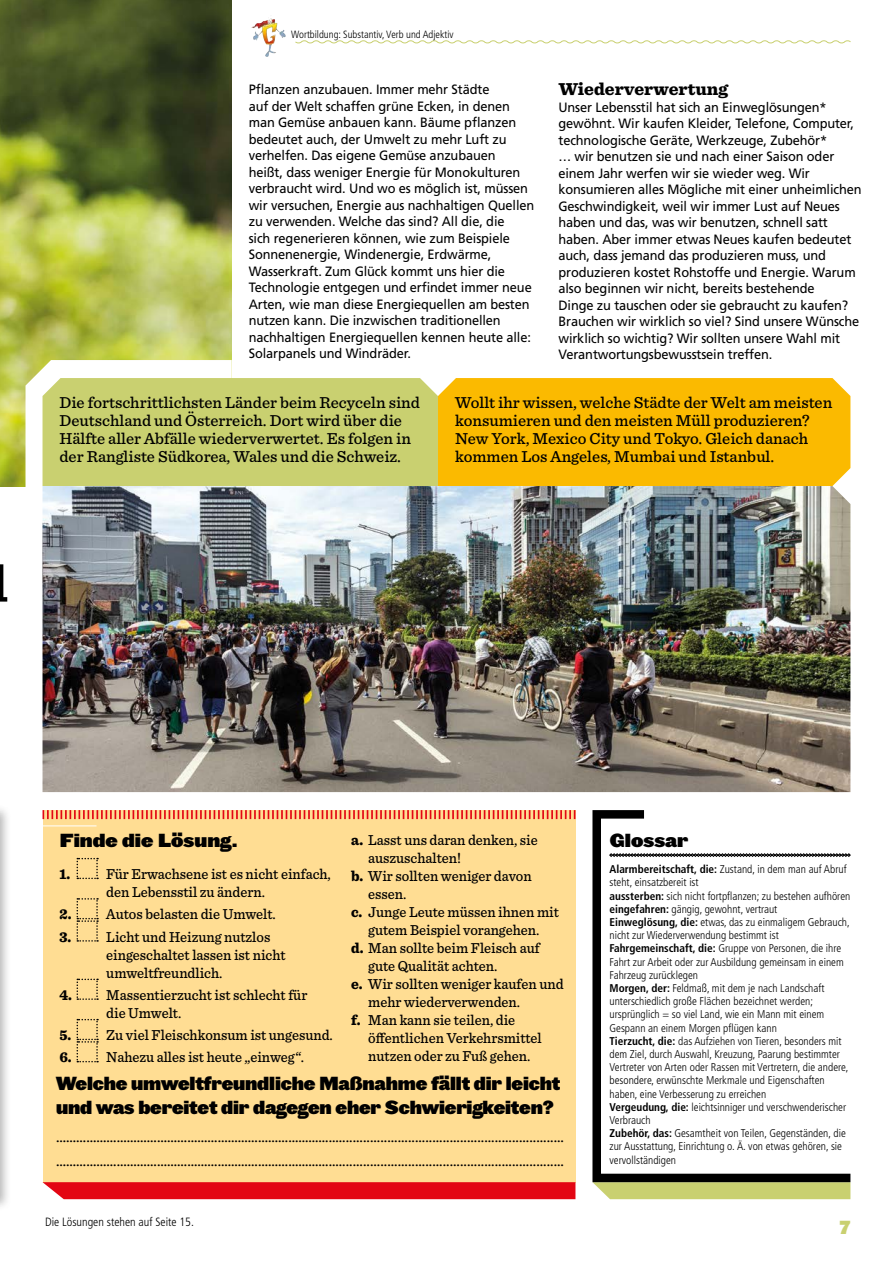
<style>
.page{position:relative;width:893px;height:1263px;background:#fff}
.page>*{position:absolute;margin:0;border:0;box-sizing:border-box;transform-origin:0 0}
.t1{font:18px/24px "Leviathan HTF Black";letter-spacing:-.01em;color:#000;scale:.95 1}
.t2{font:18px "Leviathan HTF Black";letter-spacing:-.01em;color:#000}
.t3{font:900 18px "Sentinel";color:#000}
.t4{font:18px "Leviathan HTF Black";color:#c9d070;scale:.9 1}
.t5{font:500 16.5px/18px "Sentinel";color:#000}
.t6{font:500 15px/18px "Sentinel";color:#000;scale:.95 1}
.t7{font:500 15px/24px "Sentinel";color:#000}
.t8{font:13.5px/16.5px "Frutiger";letter-spacing:-.01em;color:#000;scale:.95 1}
.t9{font:300 condensed 12px "Frutiger";color:#000}
.t10{font:300 condensed 11.25px/13.2px "Frutiger";color:#000}
.t11{font:300 condensed 10.5px "Frutiger";color:#000}
.s1{font-weight:900}
.s2{font-weight:700}
</style>
<div class="page">
<img style="left:0;top:0;width:232px;height:486px">
<div style="left:43px;top:810px;width:532px;height:372px;background:#ffdd93"></div>
<hr style="left:43px;top:825px;width:54px;height:1px;background:#fff">
<div style="left:596px;top:1186px;width:254px;height:13px;background:#c9d070"></div>
<svg style="left:592px;top:810px;width:259px;height:376px"></svg>
<svg style="left:43px;top:810px;width:532px;height:9px"></svg>
<svg style="left:43px;top:1182px;width:532px;height:17px;background:#e30d19"></svg>
<svg style="left:295px;top:40px;width:556px;height:4px"></svg>
<img style="left:251px;top:18px;width:21px;height:11px">
<svg style="left:26px;top:360px;width:824px;height:170px"></svg>
<div style="left:0;top:804px;width:12px;height:407px;background:#000;opacity:.3"></div>
<img style="left:0;top:810px;width:1px;height:389px">
<img style="left:43px;top:486px;width:807px;height:306px">
<svg style="left:77px;top:858px;width:21px;height:21px"></svg>
<svg style="left:77px;top:898px;width:21px;height:44px"></svg>
<svg style="left:77px;top:979px;width:21px;height:21px"></svg>
<svg style="left:77px;top:1019px;width:21px;height:43px"></svg>
<p class="t11" style="left:291px;top:29px;width:164px">Wortbildung: Substantiv, Verb und Adjektiv</p>
<h1 class="t3" style="left:558px;top:75px;width:171px">Wiederverwertung</h1>
<p class="t8" style="left:558px;top:99px;width:321px">Unser Lebensstil hat sich an Einweglösungen* gewöhnt. Wir kaufen Kleider, Telefone, Computer, technologische Geräte, Werkzeuge, Zubehör*<br>… wir benutzen sie und nach einer Saison oder einem Jahr werfen wir sie wieder weg. Wir konsumieren alles Mögliche mit einer unheimlichen Geschwindigkeit, weil wir immer Lust auf Neues haben und das, was wir benutzen, schnell satt haben. Aber immer etwas Neues kaufen bedeutet auch, dass jemand das produzieren muss, und produzieren kostet Rohstoffe und Energie. Warum also beginnen wir nicht, bereits bestehende<br>Dinge zu tauschen oder sie gebraucht zu kaufen?<br>Brauchen wir wirklich so viel? Sind unsere Wünsche wirklich so wichtig? Wir sollten unsere Wahl mit Verantwortungsbewusstsein treffen.</p>
<p class="t8" style="left:249px;top:81px;width:302px">Pflanzen anzubauen. Immer mehr Städte<br>auf der Welt schaffen grüne Ecken, in denen man Gemüse anbauen kann. Bäume pflanzen bedeutet auch, der Umwelt zu mehr Luft zu verhelfen. Das eigene Gemüse anzubauen<br>heißt, dass weniger Energie für Monokulturen verbraucht wird. Und wo es möglich ist, müssen wir versuchen, Energie aus nachhaltigen Quellen zu verwenden. Welche das sind? All die, die<br>sich regenerieren können, wie zum Beispiele Sonnenenergie, Windenergie, Erdwärme, Wasserkraft. Zum Glück kommt uns hier die Technologie entgegen und erfindet immer neue Arten, wie man diese Energiequellen am besten nutzen kann. Die inzwischen traditionellen nachhaltigen Energiequellen kennen heute alle:<br>Solarpanels und Windräder.</p>
<p class="t5" style="left:60px;top:393px;width:362px">Die fortschrittlichsten Länder beim Recyceln sind Deutschland und Österreich. Dort wird über die Hälfte aller Abfälle wiederverwertet. Es folgen in der Rangliste Südkorea, Wales und die Schweiz.</p>
<p class="t5" style="left:455px;top:393px;width:379px">Wollt ihr wissen, welche Städte der Welt am meisten konsumieren und den meisten Müll produzieren?<br>New York, Mexico City und Tokyo. Gleich danach kommen Los Angeles, Mumbai und Istanbul.</p>
<h1 class="t2" style="left:60px;top:828px;width:179px">Finde die Lösung.</h1>
<p class="t6" style="left:106px;top:864px;width:238px;text-indent:-47px"><span class="s1">1.</span> Für Erwachsene ist es nicht einfach, den Lebensstil zu ändern.</p>
<p class="t6" style="left:60px;top:904px;width:229px"><span class="s1">2.</span> Autos belasten die Umwelt.</p>
<p class="t6" style="left:106px;top:927px;width:190px;text-indent:-47px"><span class="s1">3.</span> Licht und Heizung nutzlos eingeschaltet lassen ist nicht umweltfreundlich.</p>
<p class="t6" style="left:106px;top:985px;width:213px;text-indent:-47px"><span class="s1">4.</span> Massentierzucht ist schlecht für die Umwelt.</p>
<p class="t6" style="left:60px;top:1025px;width:289px"><span class="s1">5.</span> Zu viel Fleischkonsum ist ungesund.</p>
<p class="t6" style="left:60px;top:1047px;width:259px"><span class="s1">6.</span> Nahezu alles ist heute „einweg“.</p>
<p class="t6" style="left:351px;top:830px;width:198px"><span class="s1">a.</span> Lasst uns daran denken, sie</p>
<p class="t6" style="left:368px;top:848px;width:99px">auszuschalten!</p>
<p class="t6" style="left:351px;top:866px;width:192px"><span class="s1">b.</span> Wir sollten weniger davon</p>
<p class="t6" style="left:368px;top:884px;width:42px">essen.</p>
<p class="t6" style="left:351px;top:902px;width:220px"><span class="s1">c.</span> Junge Leute müssen ihnen mit</p>
<p class="t6" style="left:368px;top:920px;width:182px">gutem Beispiel vorangehen.</p>
<p class="t6" style="left:351px;top:938px;width:200px"><span class="s1">d.</span> Man sollte beim Fleisch auf</p>
<p class="t6" style="left:368px;top:956px;width:138px">gute Qualität achten.</p>
<p class="t6" style="left:351px;top:974px;width:225px"><span class="s1">e.</span> Wir sollten weniger kaufen und</p>
<p class="t6" style="left:368px;top:992px;width:161px">mehr wiederverwenden.</p>
<p class="t6" style="left:351px;top:1010px;width:174px"><span class="s1">f.</span> Man kann sie teilen, die</p>
<p class="t6" style="left:368px;top:1028px;width:184px">öffentlichen Verkehrsmittel</p>
<p class="t6" style="left:368px;top:1046px;width:172px">nutzen oder zu Fuß gehen.</p>
<h1 class="t1" style="left:56px;top:1071px;width:532px">Welche umweltfreundliche Maßnahme fällt dir leicht und was bereitet dir dagegen eher Schwierigkeiten?</h1>
<p class="t7" style="left:56px;top:1124px;width:509px">…………………………………………………………………………................................................................. ………………………………………………………………………….................................................................</p>
<p class="t9" style="left:45px;top:1215px;width:150px">Die Lösungen stehen auf Seite 15.</p>
<h1 class="t2" style="left:609px;top:829px;width:80px">Glossar</h1>
<p class="t10" style="left:609px;top:863px;width:242px"><span class="s2">Alarmbereitschaft, die:</span> Zustand, in dem man auf Abruf steht, einsatzbereit ist<br><span class="s2">aussterben:</span> sich nicht fortpflanzen; zu bestehen aufhören <span class="s2">eingefahren:</span> gängig, gewohnt, vertraut<br><span class="s2">Einweglösung, die:</span> etwas, das zu einmaligem Gebrauch, nicht zur Wiederverwendung bestimmt ist <span class="s2">Fahrgemeinschaft, die:</span> Gruppe von Personen, die ihre Fahrt zur Arbeit oder zur Ausbildung gemeinsam in einem Fahrzeug zurücklegen<br><span class="s2">Morgen, der:</span> Feldmaß, mit dem je nach Landschaft unterschiedlich große Flächen bezeichnet werden; ursprünglich = so viel Land, wie ein Mann mit einem Gespann an einem Morgen pflügen kann<br><span class="s2">Tierzucht, die:</span> das Aufziehen von Tieren, besonders mit dem Ziel, durch Auswahl, Kreuzung, Paarung bestimmter Vertreter von Arten oder Rassen mit Vertretern, die andere, besondere, erwünschte Merkmale und Eigenschaften haben, eine Verbesserung zu erreichen<br><span class="s2">Vergeudung, die:</span> leichtsinniger und verschwenderischer Verbrauch<br><span class="s2">Zubehör, das:</span> Gesamtheit von Teilen, Gegenständen, die zur Ausstattung, Einrichtung o. Ä. von etwas gehören, sie vervollständigen</p>
<h1 class="t4" style="left:839px;top:1215px;width:14px">7</h1>
</div>
